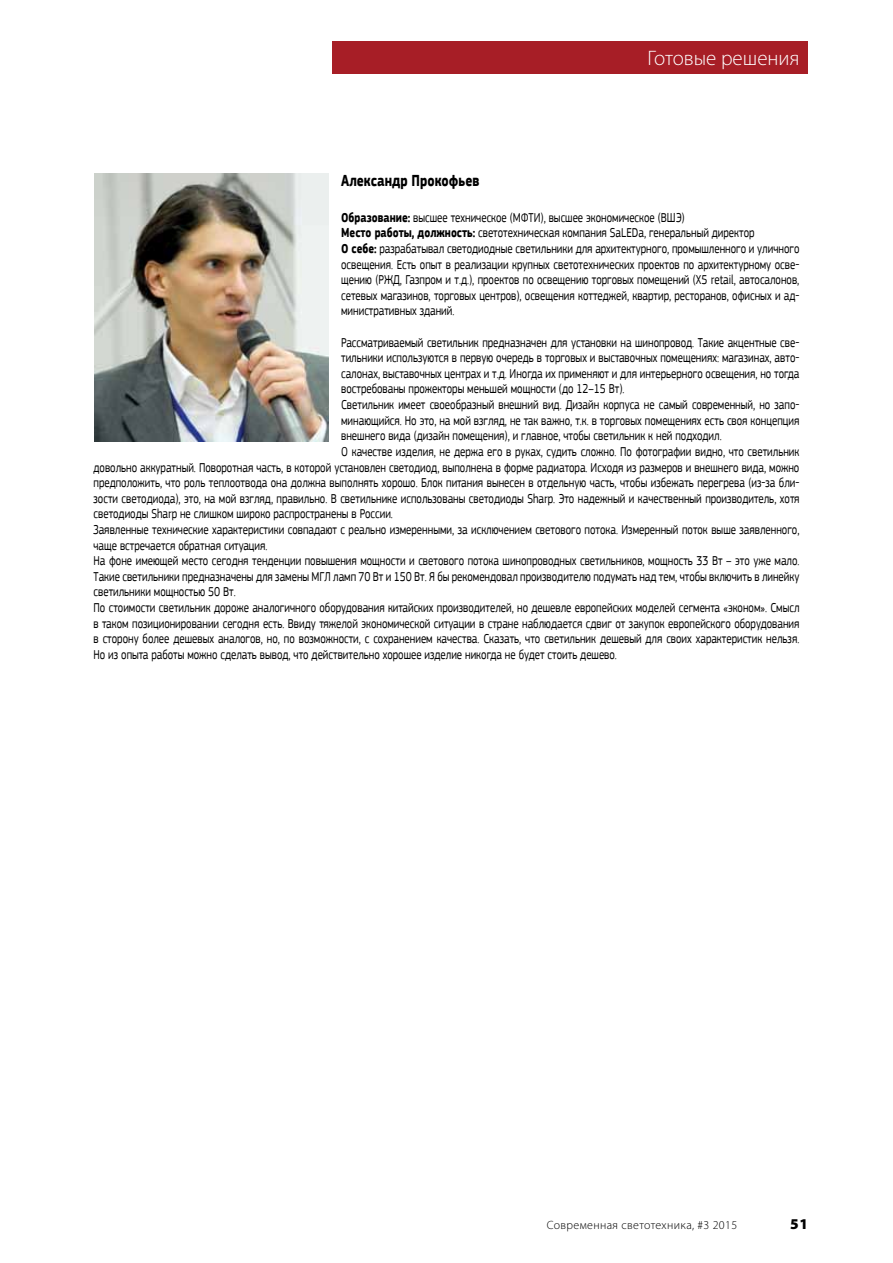
<style>
.page{position:relative;width:893px;height:1263px;background:#fff}
.page>*{position:absolute;margin:0;border:0;box-sizing:border-box;transform-origin:0 0}
.t1{font:300 21px "Myriad Pro";color:#fff}
.t2{font:700 16.5px "PF Square Sans Pro";color:#000;scale:.8 1}
.t3{font:900 15px "Myriad Pro";color:#000}
.t4{font:13.5px/15.6px "PF Square Sans Pro";color:#000;scale:.8 1}
.t5{font:300 12px "Myriad Pro";letter-spacing:.03em;color:#000}
.s1{font-weight:700}
</style>
<div class="page">
<div style="left:332px;top:41px;width:476px;height:33px;background:#a71e26"></div>
<img style="left:94px;top:174px;width:234px;height:267px">
<h1 class="t1" style="left:647px;top:46px;width:153px">Готовые решения</h1>
<p class="t2" style="left:341px;top:171px;width:174px">Александр Прокофьев</p>
<p class="t4" style="left:341px;top:210px;width:574px"><span class="s1">Образование:</span> высшее техническое (МФТИ), высшее экономическое (ВШЭ)<br><span class="s1">Место работы, должность:</span> светотехническая компания SaLEDa, генеральный директор<br><span class="s1">О себе:</span> разрабатывал светодиодные светильники для архитектурного, промышленного и уличного освещения. Есть опыт в реализации крупных светотехнических проектов по архитектурному осве&shy;щению (РЖД, Газпром и т.д.), проектов по освещению торговых помещений (X5 retail, автосалонов, сетевых магазинов, торговых центров), освещения коттеджей, квартир, ресторанов, офисных и ад&shy;министративных зданий.</p>
<p class="t4" style="left:341px;top:334px;width:574px">Рассматриваемый светильник предназначен для установки на шинопровод. Такие акцентные све-</p>
<p class="t4" style="left:341px;top:350px;width:574px">тильники используются в первую очередь в торговых и выставочных помещениях: магазинах, авто-</p>
<p class="t4" style="left:341px;top:366px;width:574px">салонах, выставочных центрах и т.д. Иногда их применяют и для интерьерного освещения, но тогда</p>
<p class="t4" style="left:341px;top:381px;width:356px">востребованы прожекторы меньшей мощности (до 12–15 Вт).</p>
<p class="t4" style="left:341px;top:397px;width:574px">Светильник имеет своеобразный внешний вид. Дизайн корпуса не самый современный, но запо-</p>
<p class="t4" style="left:341px;top:412px;width:574px">минающийся. Но это, на мой взгляд, не так важно, т.к. в торговых помещениях есть своя концепция</p>
<p class="t4" style="left:341px;top:428px;width:477px">внешнего вида (дизайн помещения), и главное, чтобы светильник к ней подходил.</p>
<p class="t4" style="left:341px;top:444px;width:574px">О качестве изделия, не держа его в руках, судить сложно. По фотографии видно, что светильник</p>
<p class="t4" style="left:94px;top:459px;width:884px">довольно аккуратный. Поворотная часть, в которой установлен светодиод, выполнена в форме радиатора. Исходя из размеров и внешнего вида, можно</p>
<p class="t4" style="left:94px;top:475px;width:884px">предположить, что роль теплоотвода она должна выполнять хорошо. Блок питания вынесен в отдельную часть, чтобы избежать перегрева (из-за бли-</p>
<p class="t4" style="left:94px;top:491px;width:884px">зости светодиода), это, на мой взгляд, правильно. В светильнике использованы светодиоды Sharp. Это надежный и качественный производитель, хотя</p>
<p class="t4" style="left:94px;top:506px;width:376px">светодиоды Sharp не слишком широко распространены в России.</p>
<p class="t4" style="left:94px;top:522px;width:884px">Заявленные технические характеристики совпадают с реально измеренными, за исключением светового потока. Измеренный поток выше заявленного,</p>
<p class="t4" style="left:94px;top:537px;width:219px">чаще встречается обратная ситуация.</p>
<p class="t4" style="left:94px;top:553px;width:884px">На фоне имеющей место сегодня тенденции повышения мощности и светового потока шинопроводных светильников, мощность 33 Вт – это уже мало.</p>
<p class="t4" style="left:94px;top:569px;width:884px">Такие светильники предназначены для замены МГЛ ламп 70 Вт и 150 Вт. Я бы рекомендовал производителю подумать над тем, чтобы включить в линейку</p>
<p class="t4" style="left:94px;top:584px;width:179px">светильники мощностью 50 Вт.</p>
<p class="t4" style="left:94px;top:600px;width:884px">По стоимости светильник дороже аналогичного оборудования китайских производителей, но дешевле европейских моделей сегмента «эконом». Смысл</p>
<p class="t4" style="left:94px;top:615px;width:884px">в таком позиционировании сегодня есть. Ввиду тяжелой экономической ситуации в стране наблюдается сдвиг от закупок европейского оборудования</p>
<p class="t4" style="left:94px;top:631px;width:884px">в сторону более дешевых аналогов, но, по возможности, с сохранением качества. Сказать, что светильник дешевый для своих характеристик нельзя.</p>
<p class="t4" style="left:94px;top:647px;width:656px">Но из опыта работы можно сделать вывод, что действительно хорошее изделие никогда не будет стоить дешево.</p>
<p class="t5" style="left:547px;top:1218px;width:192px">Современная светотехника, #3 2015</p>
<p class="t3" style="left:790px;top:1215px;width:19px">51</p>
</div>
